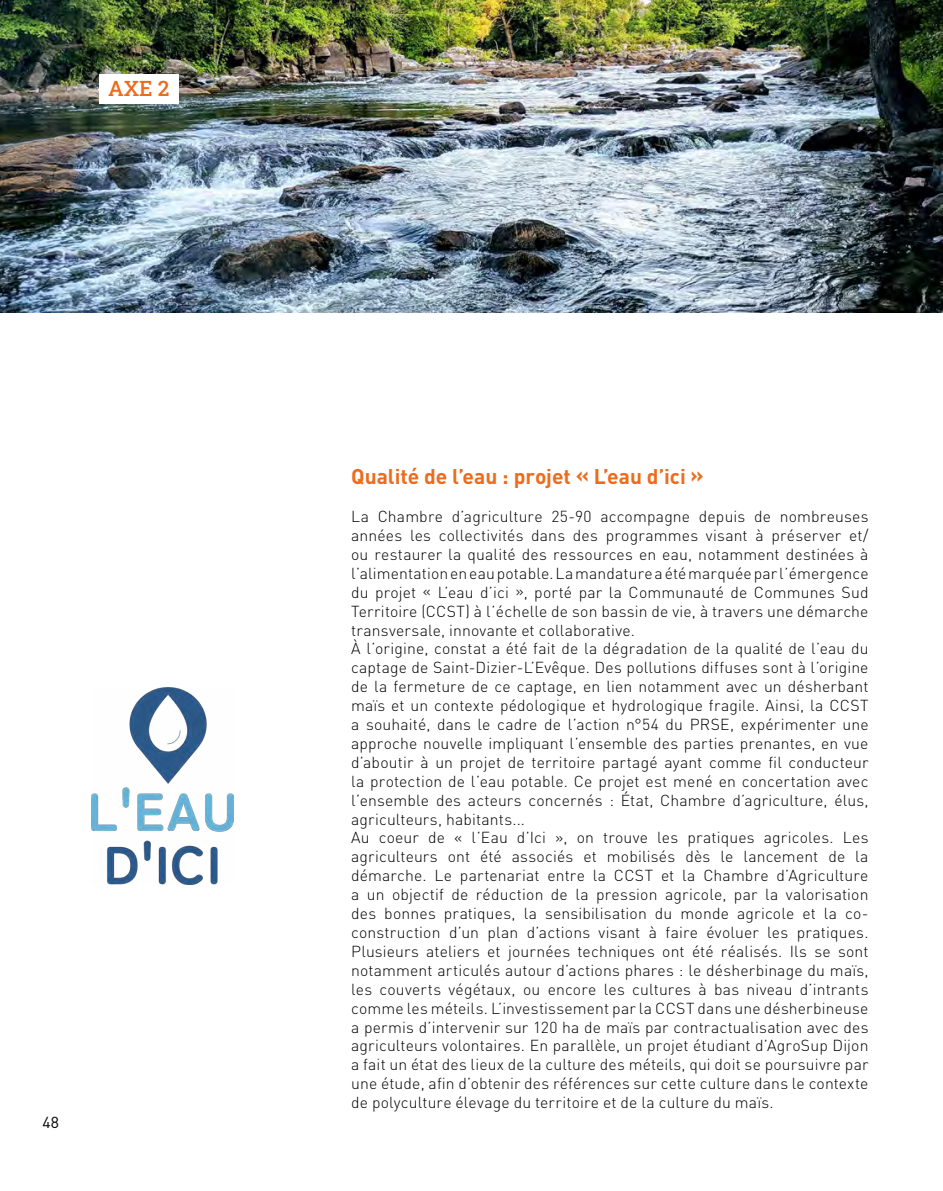
<style>
.page{position:relative;width:943px;height:1191px;background:#fff}
.page>*{position:absolute;margin:0;border:0;box-sizing:border-box;transform-origin:0 0}
.t1{font:700 21px "DIN Pro";color:#ed6b1c}
.t2{font:21px "Roboto Slab";color:#ed6b1c}
.t3{font:300 15.75px/18.9px "DIN Pro";letter-spacing:.01em;color:#000}
.t4{font:15.75px "DIN Pro";color:#000}
</style>
<div class="page">
<img style="left:0;top:0;width:943px;height:313px">
<img style="left:91px;top:687px;width:143px;height:197px">
<div style="left:99px;top:74px;width:80px;height:29px;background:#fff"></div>
<h1 class="t2" style="left:108px;top:74px;width:63px">AXE 2</h1>
<p class="t4" style="left:42px;top:1109px;width:18px">48</p>
<h1 class="t1" style="left:351px;top:462px;width:354px">Qualité de l’eau : projet « L’eau d’ici »</h1>
<p class="t3" style="left:351px;top:506px;width:519px">La Chambre d’agriculture 25-90 accompagne depuis de nombreuses années les collectivités dans des programmes visant à préserver et/ ou restaurer la qualité des ressources en eau, notamment destinées à l’alimentation en eau potable. La mandature a été marquée par l’émergence du projet « L’eau d’ici », porté par la Communauté de Communes Sud Territoire (CCST) à l’échelle de son bassin de vie, à travers une démarche transversale, innovante et collaborative.<br>À l’origine, constat a été fait de la dégradation de la qualité de l’eau du captage de Saint-Dizier-L’Evêque. Des pollutions diffuses sont à l’origine de la fermeture de ce captage, en lien notamment avec un désherbant maïs et un contexte pédologique et hydrologique fragile. Ainsi, la CCST a souhaité, dans le cadre de l’action n°54 du PRSE, expérimenter une approche nouvelle impliquant l’ensemble des parties prenantes, en vue d’aboutir à un projet de territoire partagé ayant comme fil conducteur la protection de l’eau potable. Ce projet est mené en concertation avec l’ensemble des acteurs concernés : État, Chambre d’agriculture, élus, agriculteurs, habitants...<br>Au coeur de « l’Eau d’Ici », on trouve les pratiques agricoles. Les agriculteurs ont été associés et mobilisés dès le lancement de la démarche. Le partenariat entre la CCST et la Chambre d’Agriculture a un objectif de réduction de la pression agricole, par la valorisation des bonnes pratiques, la sensibilisation du monde agricole et la co&shy;construction d’un plan d’actions visant à faire évoluer les pratiques.<br>Plusieurs ateliers et journées techniques ont été réalisés. Ils se sont notamment articulés autour d’actions phares : le désherbinage du maïs, les couverts végétaux, ou encore les cultures à bas niveau d’intrants comme les méteils. L’investissement par la CCST dans une désherbineuse a permis d’intervenir sur 120 ha de maïs par contractualisation avec des agriculteurs volontaires. En parallèle, un projet étudiant d’AgroSup Dijon a fait un état des lieux de la culture des méteils, qui doit se poursuivre par une étude, afin d’obtenir des références sur cette culture dans le contexte de polyculture élevage du territoire et de la culture du maïs.</p>
</div>
